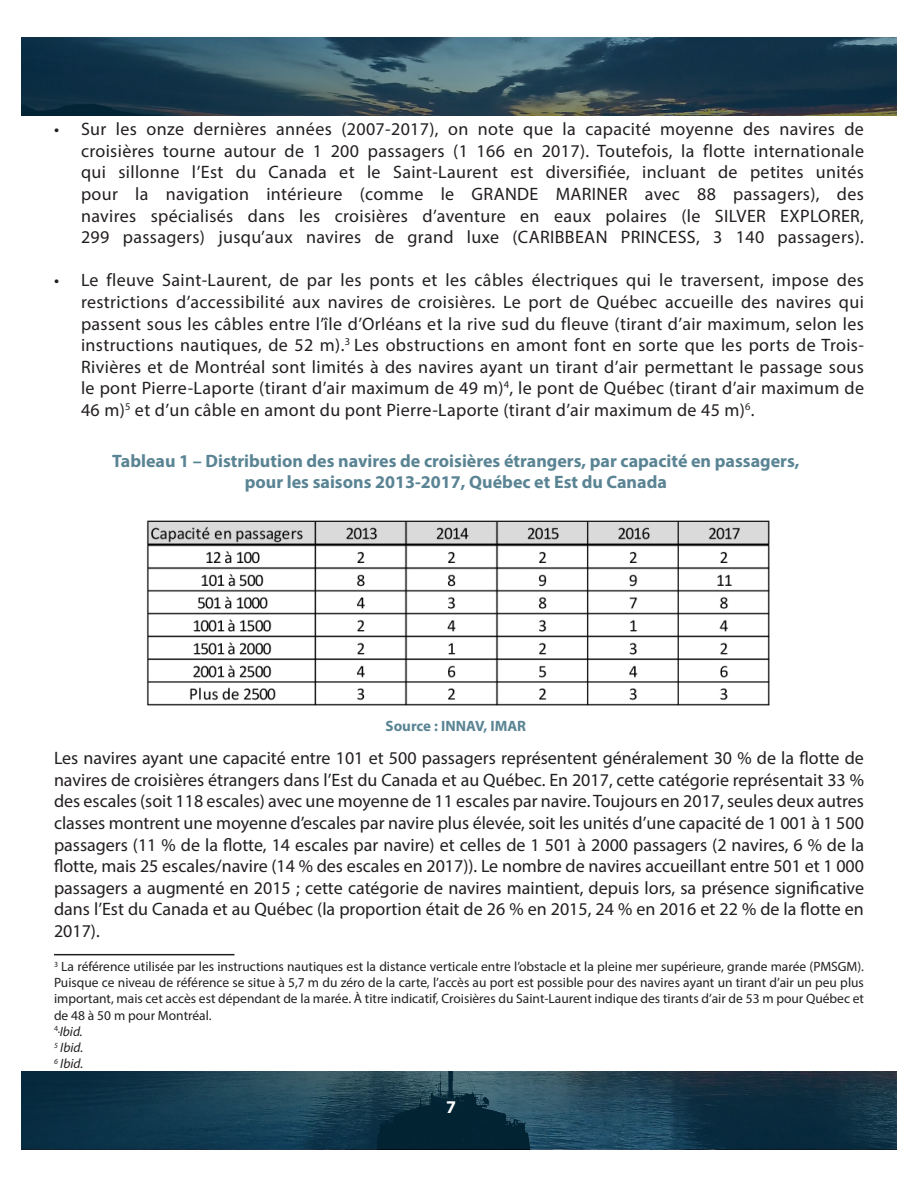
<style>
.page{position:relative;width:918px;height:1188px;background:#fff}
.page>*{position:absolute;margin:0;border:0;box-sizing:border-box;transform-origin:0 0}
.t1{font:18px/21.6px "Myriad Pro";letter-spacing:.02em;color:#231f20;text-align:justify}
.t2{font:700 18px/21.6px "Myriad Pro";color:#5a8494;text-align:center}
.t3{font:700 18px "Myriad Pro";color:#fff}
.t4{font:700 15px "Myriad Pro";color:#5a8494}
.t5{font:13.5px/16.2px "Myriad Pro";color:#231f20;text-align:justify}
.t6{font:italic 13.5px "Myriad Pro";color:#231f20}
</style>
<div class="page">
<img style="left:22px;top:1071px;width:874px;height:78px">
<img style="left:22px;top:38px;width:874px;height:78px">
<hr style="left:54px;top:954px;width:180px;height:1px;background:#231f20">
<img style="left:146px;top:520px;width:624px;height:186px">
<p class="t1" style="left:81px;top:118px;width:785px;text-indent:-27px">• Sur les onze dernières années (2007-2017), on note que la capacité moyenne des navires de croisières tourne autour de 1 200 passagers (1 166 en 2017). Toutefois, la flotte internationale qui sillonne l’Est du Canada et le Saint-Laurent est diversifiée, incluant de petites unités pour la navigation intérieure (comme le GRANDE MARINER avec 88 passagers), des navires spécialisés dans les croisières d’aventure en eaux polaires (le SILVER EXPLORER, 299 passagers) jusqu’aux navires de grand luxe (CARIBBEAN PRINCESS, 3 140 passagers).</p>
<p class="t1" style="left:81px;top:269px;width:785px;text-indent:-27px">• Le fleuve Saint-Laurent, de par les ponts et les câbles électriques qui le traversent, impose des restrictions d’accessibilité aux navires de croisières. Le port de Québec accueille des navires qui passent sous les câbles entre l’île d’Orléans et la rive sud du fleuve (tirant d’air maximum, selon les instructions nautiques, de 52 m).<sup>3</sup> Les obstructions en amont font en sorte que les ports de Trois-Rivières et de Montréal sont limités à des navires ayant un tirant d’air permettant le passage sous le pont Pierre-Laporte (tirant d’air maximum de 49 m)<sup>4</sup>, le pont de Québec (tirant d’air maximum de 46 m)<sup>5</sup> et d’un câble en amont du pont Pierre-Laporte (tirant d’air maximum de 45 m)<sup>6</sup>.</p>
<p class="t2" style="left:112px;top:449px;width:689px">Tableau 1 – Distribution des navires de croisières étrangers, par capacité en passagers, pour les saisons 2013-2017, Québec et Est du Canada</p>
<p class="t4" style="left:385px;top:716px;width:142px">Source : INNAV, IMAR</p>
<p class="t1" style="left:54px;top:747px;width:812px">Les navires ayant une capacité entre 101 et 500 passagers représentent généralement 30 % de la flotte de navires de croisières étrangers dans l’Est du Canada et au Québec. En 2017, cette catégorie représentait 33 % des escales (soit 118 escales) avec une moyenne de 11 escales par navire. Toujours en 2017, seules deux autres classes montrent une moyenne d’escales par navire plus élevée, soit les unités d’une capacité de 1 001 à 1 500 passagers (11 % de la flotte, 14 escales par navire) et celles de 1 501 à 2000 passagers (2 navires, 6 % de la flotte, mais 25 escales/navire (14 % des escales en 2017)). Le nombre de navires accueillant entre 501 et 1 000 passagers a augmenté en 2015 ; cette catégorie de navires maintient, depuis lors, sa présence significative dans l’Est du Canada et au Québec (la proportion était de 26 % en 2015, 24 % en 2016 et 22 % de la flotte en 2017).</p>
<p class="t5" style="left:54px;top:958px;width:812px"><sup>3</sup> La référence utilisée par les instructions nautiques est la distance verticale entre l’obstacle et la pleine mer supérieure, grande marée (PMSGM).<br>Puisque ce niveau de référence se situe à 5,7 m du zéro de la carte, l’accès au port est possible pour des navires ayant un tirant d’air un peu plus important, mais cet accès est dépendant de la marée. À titre indicatif, Croisières du Saint-Laurent indique des tirants d’air de 53 m pour Québec et de 48 à 50 m pour Montréal.</p>
<p class="t6" style="left:54px;top:1023px;width:30px"><sup>4</sup> Ibid.</p>
<p class="t6" style="left:54px;top:1039px;width:31px"><sup>5</sup> Ibid.</p>
<p class="t6" style="left:54px;top:1055px;width:31px"><sup>6</sup> Ibid.</p>
<p class="t3" style="left:446px;top:1096px;width:11px">7</p>
</div>
